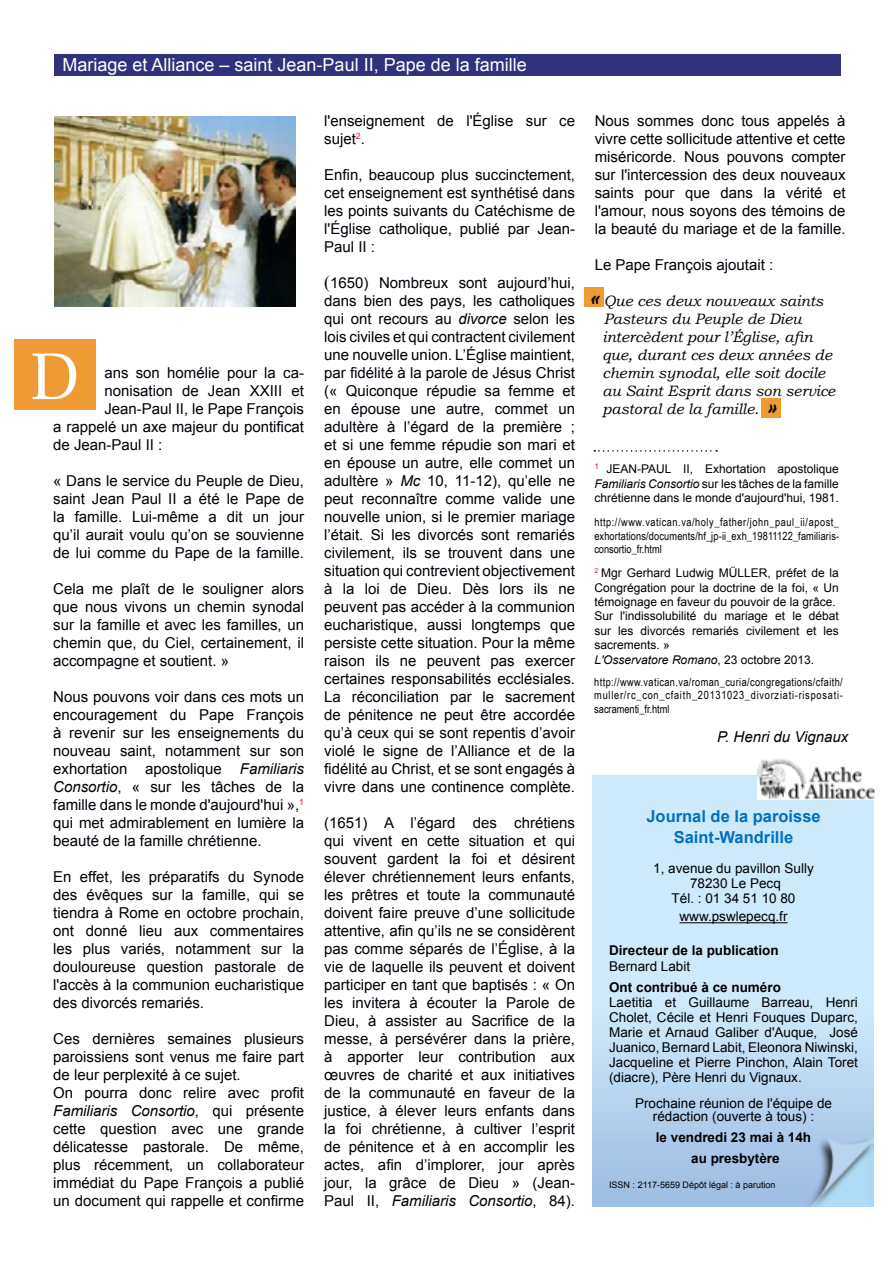
<style>
.page{position:relative;width:893px;height:1263px;background:#fff}
.page>*{position:absolute;margin:0;border:0;box-sizing:border-box;transform-origin:0 0}
.t1{font:63px "Lucida Bright";color:#fff}
.t2{font:italic 700 24px "Bookman Old Style";color:#000}
.t3{font:18px "Arial";color:#fff}
.t4{font:700 16.5px/21.6px "Arial";color:#0070c0;text-align:center}
.t5{font:15px/18px "Arial";color:#00000a;text-align:justify}
.t6{font:15px/18px "Arial";color:#000}
.t7{font:italic 15px/18px "Bookman Old Style";color:#000}
.t8{font:italic 15px "Arial";color:#000}
.t9{font:13.5px/15px "Arial";color:#000;text-align:center}
.t10{font:700 13.5px/21px "Arial";color:#000;text-align:center}
.t11{font:12px/14.4px "Arial";color:#000}
.t12{font:11.25px/13.5px "Arial Narrow";letter-spacing:.015em;color:#000;text-align:justify}
.t13{font:9px "Arial";color:#000}
.s1{font-style:italic}
.s2{font-family:"Times New Roman";font-size:18px}
</style>
<div class="page">
<img style="left:592px;top:775px;width:281px;height:431px">
<img style="left:757px;top:758px;width:118px;height:41px">
<div style="left:54px;top:54px;width:787px;height:21px;background:#32327c"></div>
<hr style="left:679px;top:922px;width:109px;height:1px;background:#000">
<img style="left:54px;top:116px;width:241px;height:190px">
<svg style="left:594px;top:450px;width:123px;height:2px"></svg>
<div style="left:584px;top:287px;width:20px;height:19px;background:#ee9b36"></div>
<div style="left:761px;top:398px;width:20px;height:20px;background:#ee9b36"></div>
<div style="left:15px;top:339px;width:81px;height:71px;background:#ee9b36"></div>
<p class="t3" style="left:63px;top:53px;width:466px">Mariage et Alliance – saint Jean-Paul II, Pape de la famille</p>
<h1 class="t1" style="left:31px;top:341px;width:50px">D</h1>
<p class="t5" style="left:104px;top:364px;width:201px">ans son homélie pour la ca-</p>
<p class="t5" style="left:104px;top:382px;width:201px">nonisation de Jean XXIII et</p>
<p class="t5" style="left:104px;top:400px;width:201px">Jean-Paul II, le Pape François</p>
<p class="t5" style="left:53px;top:418px;width:252px">a rappelé un axe majeur du pontificat</p>
<p class="t5" style="left:53px;top:436px;width:111px">de Jean-Paul II :</p>
<p class="t5" style="left:53px;top:472px;width:252px">« Dans le service du Peuple de Dieu, saint Jean Paul II a été le Pape de la famille. Lui-même a dit un jour qu’il aurait voulu qu’on se souvienne de lui comme du Pape de la famille.</p>
<p class="t5" style="left:53px;top:580px;width:252px">Cela me plaît de le souligner alors que nous vivons un chemin synodal sur la famille et avec les familles, un chemin que, du Ciel, certainement, il accompagne et soutient. »</p>
<p class="t5" style="left:53px;top:688px;width:252px">Nous pouvons voir dans ces mots un encouragement du Pape François à revenir sur les enseignements du nouveau saint, notamment sur son exhortation apostolique <span class="s1">Familiaris Consortio</span>, « sur les tâches de la famille dans le monde d'aujourd'hui »,<sup>1 </sup>qui met admirablement en lumière la beauté de la famille chrétienne.</p>
<p class="t5" style="left:53px;top:868px;width:252px">En effet, les préparatifs du Synode des évêques sur la famille, qui se tiendra à Rome en octobre prochain, ont donné lieu aux commentaires les plus variés, notamment sur la douloureuse question pastorale de l'accès à la communion eucharistique des divorcés remariés.</p>
<p class="t6" style="left:53px;top:1030px;width:252px">Ces dernières semaines plusieurs paroissiens sont venus me faire part de leur perplexité à ce sujet.<br>On pourra donc relire avec profit <span class="s1">Familiaris Consortio</span>, qui présente cette question avec une grande délicatesse pastorale. De même, plus récemment, un collaborateur immédiat du Pape François a publié un document qui rappelle et confirme</p>
<p class="t6" style="left:324px;top:112px;width:252px">l'enseignement de l'Église sur ce sujet<sup>2</sup>.</p>
<p class="t5" style="left:324px;top:166px;width:252px">Enfin, beaucoup plus succinctement, cet enseignement est synthétisé dans les points suivants du Catéchisme de l'Église catholique, publié par Jean-Paul II :</p>
<p class="t5" style="left:324px;top:274px;width:252px"><span class="s2">(</span>1650) Nombreux sont aujourd’hui, dans bien des pays, les catholiques qui ont recours au <span class="s1">divorce</span> selon les lois civiles et qui contractent civilement une nouvelle union. L’Église maintient, par fidélité à la parole de Jésus Christ (« Quiconque répudie sa femme et en épouse une autre, commet un adultère à l’égard de la première ; et si une femme répudie son mari et en épouse un autre, elle commet un adultère » <span class="s1">Mc</span> 10, 11-12), qu’elle ne peut reconnaître comme valide une nouvelle union, si le premier mariage l’était. Si les divorcés sont remariés civilement, ils se trouvent dans une situation qui contrevient objectivement à la loi de Dieu. Dès lors ils ne peuvent pas accéder à la communion eucharistique, aussi longtemps que persiste cette situation. Pour la même raison ils ne peuvent pas exercer certaines responsabilités ecclésiales.<br>La réconciliation par le sacrement de pénitence ne peut être accordée qu’à ceux qui se sont repentis d’avoir violé le signe de l’Alliance et de la fidélité au Christ, et se sont engagés à vivre dans une continence complète.</p>
<p class="t5" style="left:324px;top:814px;width:252px">(1651) A l’égard des chrétiens qui vivent en cette situation et qui souvent gardent la foi et désirent élever chrétiennement leurs enfants, les prêtres et toute la communauté doivent faire preuve d’une sollicitude attentive, afin qu’ils ne se considèrent pas comme séparés de l’Église, à la vie de laquelle ils peuvent et doivent participer en tant que baptisés : « On les invitera à écouter la Parole de Dieu, à assister au Sacrifice de la messe, à persévérer dans la prière, à apporter leur contribution aux œuvres de charité et aux initiatives de la communauté en faveur de la justice, à élever leurs enfants dans la foi chrétienne, à cultiver l’esprit de pénitence et à en accomplir les actes, afin d’implorer, jour après jour, la grâce de Dieu » (Jean-Paul II, <span class="s1">Familiaris Consortio</span>, 84).</p>
<p class="t5" style="left:595px;top:112px;width:252px">Nous sommes donc tous appelés à vivre cette sollicitude attentive et cette miséricorde. Nous pouvons compter sur l'intercession des deux nouveaux saints pour que dans la vérité et l'amour, nous soyons des témoins de la beauté du mariage et de la famille.</p>
<p class="t5" style="left:595px;top:256px;width:180px">Le Pape François ajoutait :</p>
<p class="t7" style="left:602px;top:292px;width:234px">Que ces deux nouveaux saints<br>Pasteurs du Peuple de Dieu intercèdent pour l’Église, afin que, durant ces deux années de chemin synodal, elle soit docile au Saint Esprit dans son service pastoral de la famille.</p>
<h2 class="t2" style="left:589px;top:280px;width:11px">«</h2>
<h2 class="t2" style="left:767px;top:389px;width:11px">»</h2>
<p class="t11" style="left:594px;top:462px;width:246px;text-align:justify"><sup>1</sup> JEAN-PAUL II, Exhortation apostolique <span class="s1">Familiaris Consortio</span> sur les tâches de la famille chrétienne dans le monde d'aujourd'hui, 1981.</p>
<p class="t12" style="left:594px;top:515px;width:246px">http://www.vatican.va/holy_father/john_paul_ii/apost_ exhortations/documents/hf_jp-ii_exh_19811122_familiaris&shy;consortio_fr.html</p>
<p class="t11" style="left:594px;top:566px;width:246px"><sup>2</sup> Mgr Gerhard Ludwig MÜLLER, préfet de la Congrégation pour la doctrine de la foi, « Un témoignage en faveur du pouvoir de la grâce.<br>Sur l'indissolubilité du mariage et le débat sur les divorcés remariés civilement et les sacrements. »<br><span class="s1">L'Osservatore Romano</span>, 23 octobre 2013.</p>
<p class="t12" style="left:594px;top:674px;width:250px">http://www.vatican.va/roman_curia/congregations/cfaith/ muller/rc_con_cfaith_20131023_divorziati-risposati&shy;sacramenti_fr.html</p>
<p class="t8" style="left:717px;top:727px;width:133px">P. Henri du Vignaux</p>
<p class="t4" style="left:646px;top:806px;width:176px">Journal de la paroisse<br>Saint-Wandrille</p>
<p class="t9" style="left:653px;top:861px;width:162px">1, avenue du pavillon Sully<br>78230 Le Pecq<br>Tél. : 01 34 51 10 80</p>
<p class="t9" style="left:679px;top:909px;width:110px">www.pswlepecq.fr</p>
<p class="t10" style="left:609px;top:940px;width:171px">Directeur de la publication</p>
<p class="t9" style="left:609px;top:959px;width:83px">Bernard Labit</p>
<p class="t10" style="left:609px;top:977px;width:173px">Ont contribué à ce numéro</p>
<p class="t9" style="left:609px;top:995px;width:250px;text-align:justify">Laetitia et Guillaume Barreau, Henri Cholet, Cécile et Henri Fouques Duparc, Marie et Arnaud Galiber d'Auque, José Juanico, Bernard Labit, Eleonora Niwinski, Jacqueline et Pierre Pinchon, Alain Toret (diacre), Père Henri du Vignaux.</p>
<p class="t9" style="left:635px;top:1096px;width:198px;line-height:13.5px">Prochaine réunion de l'équipe de rédaction (ouverte à tous) :</p>
<p class="t10" style="left:656px;top:1127px;width:157px">le vendredi 23 mai à 14h au presbytère</p>
<p class="t13" style="left:609px;top:1179px;width:168px">ISSN : 2117-5659 Dépôt légal : à parution</p>
</div>
